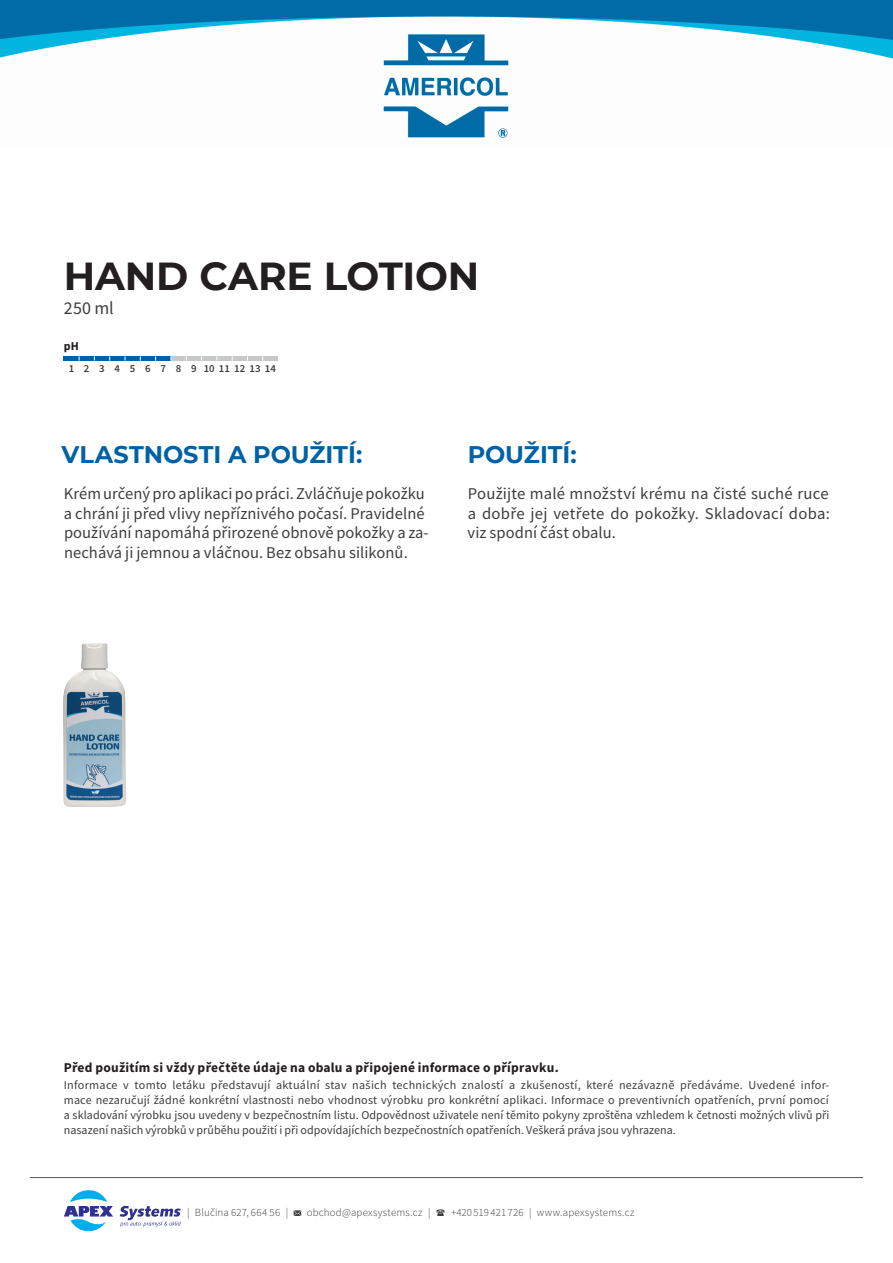
<style>
.page{position:relative;width:893px;height:1263px;background:#fff}
.page>*{position:absolute;margin:0;border:0;box-sizing:border-box;transform-origin:0 0}
.t1{font:700 39px "Montserrat";letter-spacing:-.005em;color:#231f20}
.t2{font:700 24px "Montserrat";letter-spacing:-.005em;color:#0062a4}
.t3{font:18px "Source Sans Pro";color:#3e3e3f}
.t4{font:16.5px/19.5px "Source Sans Pro";letter-spacing:.005em;color:#3e3e3f}
.t5{font:700 13.5px "Source Sans Pro";letter-spacing:.015em;color:#231f20}
.t6{font:12px/15px "Source Sans Pro";letter-spacing:.005em;color:#3e3e3f;text-align:justify}
.t7{font:700 12px "Source Sans Pro";color:#231f20}
.t8{font:300 10.95px "Source Sans Pro";letter-spacing:.02em;color:#3e3e3f}
.t9{font:600 10.8px "Source Sans Pro";letter-spacing:.03em;color:#3e3e3f}
</style>
<div class="page">
<img style="left:0;top:0;width:893px;height:138px">
<svg style="left:294px;top:1210px;width:7px;height:6px"></svg>
<hr style="left:30px;top:1177px;width:833px;height:1px;background:#57585a">
<svg style="left:64px;top:1190px;width:49px;height:41px"></svg>
<svg style="left:120px;top:1206px;width:61px;height:21px"></svg>
<img style="left:64px;top:643px;width:62px;height:164px">
<div style="left:171px;top:356px;width:15px;height:5px;background:#c7c8ca"></div>
<div style="left:79px;top:356px;width:15px;height:5px;background:#0062a4"></div>
<div style="left:186px;top:356px;width:16px;height:5px;background:#c7c8ca"></div>
<div style="left:94px;top:356px;width:16px;height:5px;background:#0062a4"></div>
<div style="left:202px;top:356px;width:15px;height:5px;background:#c7c8ca"></div>
<div style="left:110px;top:356px;width:15px;height:5px;background:#0062a4"></div>
<div style="left:217px;top:356px;width:15px;height:5px;background:#c7c8ca"></div>
<div style="left:125px;top:356px;width:15px;height:5px;background:#0062a4"></div>
<div style="left:232px;top:356px;width:15px;height:5px;background:#c7c8ca"></div>
<div style="left:140px;top:356px;width:16px;height:5px;background:#0062a4"></div>
<div style="left:247px;top:356px;width:16px;height:5px;background:#c7c8ca"></div>
<div style="left:156px;top:356px;width:15px;height:5px;background:#0062a4"></div>
<div style="left:263px;top:356px;width:15px;height:5px;background:#c7c8ca"></div>
<div style="left:64px;top:356px;width:15px;height:5px;background:#0062a4"></div>
<h1 class="t1" style="left:64px;top:248px;width:417px">HAND CARE LOTION</h1>
<h3 class="t3" style="left:64px;top:296px;width:52px">250 ml</h3>
<p class="t7" style="left:64px;top:338px;width:17px">pH</p>
<p class="t9" style="left:69px;top:362px;width:209px">1 2 3 4 5 6 7 8 9 1011121314</p>
<h2 class="t2" style="left:61px;top:437px;width:302px">VLASTNOSTI A POUŽITÍ:</h2>
<h3 class="t4" style="left:64px;top:484px;width:366px">Krém určený pro aplikaci po práci. Zvláčňuje pokožku a chrání ji před vlivy nepříznivého počasí. Pravidelné používání napomáhá přirozené obnově pokožky a za&shy;nechává ji jemnou a vláčnou. Bez obsahu silikonů.</h3>
<h2 class="t2" style="left:468px;top:437px;width:111px">POUŽITÍ:</h2>
<h3 class="t4" style="left:468px;top:484px;width:364px;text-align:justify">Použijte malé množství krému na čisté suché ruce a dobře jej vetřete do pokožky. Skladovací doba: viz spodní část obalu.</h3>
<p class="t5" style="left:64px;top:1059px;width:496px">Před použitím si vždy přečtěte údaje na obalu a připojené informace o přípravku.</p>
<p class="t6" style="left:64px;top:1078px;width:767px">Informace v tomto letáku představují aktuální stav našich technických znalostí a zkušeností, které nezávazně předáváme. Uvedené infor&shy;mace nezaručují žádné konkrétní vlastnosti nebo vhodnost výrobku pro konkrétní aplikaci. Informace o preventivních opatřeních, první pomocí a skladování výrobku jsou uvedeny v bezpečnostním listu. Odpovědnost uživatele není těmito pokyny zproštěna vzhledem k četnosti možných vlivů při nasazení našich výrobků v průběhu použití i při odpovídajíchích bezpečnostních opatřeních. Veškerá práva jsou vyhrazena.</p>
<p class="t8" style="left:187px;top:1205px;width:103px">| Blučina 627, 664 56 |</p>
<p class="t8" style="left:307px;top:1205px;width:125px">obchod@apexsystems.cz |</p>
<p class="t8" style="left:451px;top:1205px;width:185px">+420519421726 | www.apexsystems.cz</p>
</div>
